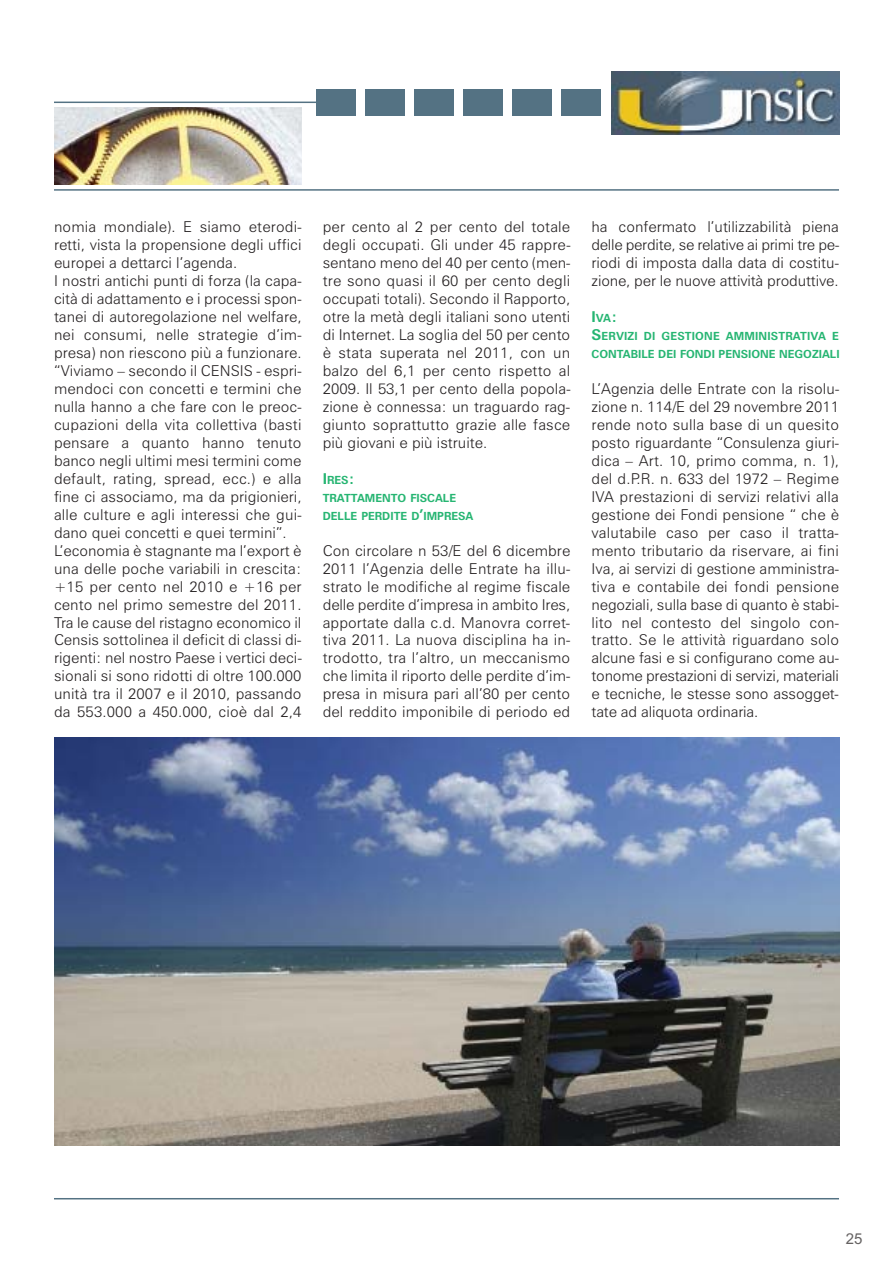
<style>
.page{position:relative;width:893px;height:1263px;background:#fff}
.page>*{position:absolute;margin:0;border:0;box-sizing:border-box;transform-origin:0 0}
.t1{font:300 15px/18px "Zurich BT";color:#231f20;text-align:justify}
.t2{font:700 15px "Zurich BT";color:#26b572}
.t3{font:15px "Arial";color:#656262}
.t4{font:700 11.25px/18px "Zurich BT";color:#26b572}
.s1{font-size:15px}
.s2{font-size:11.25px}
</style>
<div class="page">
<img style="left:612px;top:71px;width:227px;height:63px">
<hr style="left:54px;top:102px;width:266px;height:1px;background:#547283">
<hr style="left:54px;top:1198px;width:785px;height:1px;background:#547283">
<div style="left:316px;top:89px;width:39px;height:27px;background:#547283"></div>
<div style="left:365px;top:89px;width:39px;height:27px;background:#547283"></div>
<div style="left:512px;top:89px;width:40px;height:27px;background:#547283"></div>
<div style="left:562px;top:89px;width:39px;height:27px;background:#547283"></div>
<div style="left:463px;top:89px;width:39px;height:27px;background:#547283"></div>
<div style="left:414px;top:89px;width:39px;height:27px;background:#547283"></div>
<hr style="left:54px;top:189px;width:785px;height:2px;background:#547283">
<img style="left:54px;top:107px;width:247px;height:78px">
<img style="left:54px;top:737px;width:785px;height:409px">
<p class="t1" style="left:54px;top:219px;width:249px;text-align:left">nomia mondiale). E siamo eterodi&shy;retti, vista la propensione degli uffici europei a dettarci l’agenda.<br>I nostri antichi punti di forza (la capa&shy;cità di adattamento e i processi spon&shy;tanei di autoregolazione nel welfare, nei consumi, nelle strategie d’im&shy;presa) non riescono più a funzionare. “Viviamo – secondo il CENSIS - espri&shy;mendoci con concetti e termini che nulla hanno a che fare con le preoc&shy;cupazioni della vita collettiva (basti pensare a quanto hanno tenuto banco negli ultimi mesi termini come default, rating, spread, ecc.) e alla fine ci associamo, ma da prigionieri, alle culture e agli interessi che gui&shy;dano quei concetti e quei termini”.<br>L’economia è stagnante ma l’export è una delle poche variabili in crescita: +15 per cento nel 2010 e +16 per cento nel primo semestre del 2011.<br>Tra le cause del ristagno economico il Censis sottolinea il deficit di classi di&shy;rigenti: nel nostro Paese i vertici deci&shy;sionali si sono ridotti di oltre 100.000 unità tra il 2007 e il 2010, passando da 553.000 a 450.000, cioè dal 2,4</p>
<p class="t1" style="left:323px;top:219px;width:249px">per cento al 2 per cento del totale degli occupati. Gli under 45 rappre&shy;sentano meno del 40 per cento (men&shy;tre sono quasi il 60 per cento degli occupati totali). Secondo il Rapporto, otre la metà degli italiani sono utenti di Internet. La soglia del 50 per cento è stata superata nel 2011, con un balzo del 6,1 per cento rispetto al 2009. Il 53,1 per cento della popola&shy;zione è connessa: un traguardo rag&shy;giunto soprattutto grazie alle fasce più giovani e più istruite.</p>
<p class="t4" style="left:323px;top:472px;width:152px"><span class="s1">I</span>RES<span class="s1">:<br></span>TRATTAMENTO FISCALE<br>DELLE PERDITE D<span class="s1">’</span>IMPRESA</p>
<p class="t1" style="left:323px;top:543px;width:249px">Con circolare n 53/E del 6 dicembre 2011 l’Agenzia delle Entrate ha illu&shy;strato le modifiche al regime fiscale delle perdite d’impresa in ambito Ires, apportate dalla c.d. Manovra corret&shy;tiva 2011. La nuova disciplina ha in&shy;trodotto, tra l’altro, un meccanismo che limita il riporto delle perdite d’im&shy;presa in misura pari all’80 per cento del reddito imponibile di periodo ed</p>
<p class="t1" style="left:591px;top:219px;width:249px">ha confermato l’utilizzabilità piena delle perdite, se relative ai primi tre pe&shy;riodi di imposta dalla data di costitu&shy;zione, per le nuove attività produttive.</p>
<p class="t2" style="left:591px;top:311px;width:27px">I<span class="s2">VA</span>:</p>
<p class="t4" style="left:591px;top:328px;width:249px"><span class="s1">S</span>ERVIZI DI GESTIONE AMMINISTRATIVA E<br>CONTABILE DEI FONDI PENSIONE NEGOZIALI</p>
<p class="t1" style="left:591px;top:381px;width:249px">L’Agenzia delle Entrate con la risolu&shy;zione n. 114/E del 29 novembre 2011 rende noto sulla base di un quesito posto riguardante “Consulenza giuri&shy;dica – Art. 10, primo comma, n. 1), del d.P.R. n. 633 del 1972 – Regime IVA prestazioni di servizi relativi alla gestione dei Fondi pensione “ che è valutabile caso per caso il tratta&shy;mento tributario da riservare, ai fini Iva, ai servizi di gestione amministra&shy;tiva e contabile dei fondi pensione negoziali, sulla base di quanto è stabi&shy;lito nel contesto del singolo con&shy;tratto. Se le attività riguardano solo alcune fasi e si configurano come au&shy;tonome prestazioni di servizi, materiali e tecniche, le stesse sono assogget&shy;tate ad aliquota ordinaria.</p>
<p class="t3" style="left:845px;top:1230px;width:18px">25</p>
</div>
